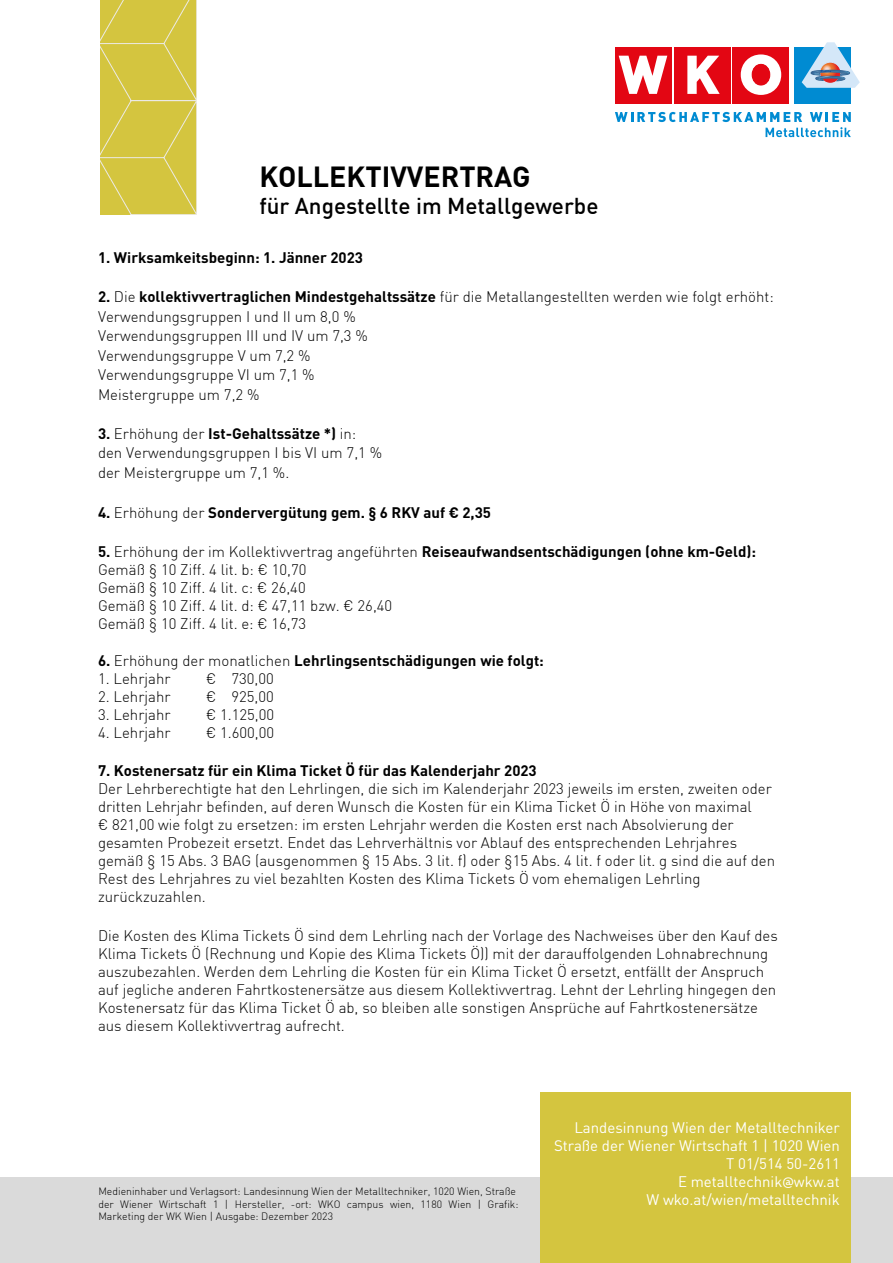
<style>
.page{position:relative;width:893px;height:1263px;background:#fff}
.page>*{position:absolute;margin:0;border:0;box-sizing:border-box;transform-origin:0 0}
.t1{font:700 28.5px "DIN";color:#000}
.t2{font:500 22.5px "DIN";color:#000}
.t3{font:300 15px/18px "DIN";color:#000}
.t4{font:700 15px "DIN";color:#000}
.t5{font:15px/18px "DIN";color:#fff;text-align:right}
.t6{font:300 10.5px/12.6px "DIN";color:#000}
.s1{font-weight:700}
.s2{font-weight:300}
.s3{font-family:"Trebuchet MS"}
</style>
<div class="page">
<svg style="left:100px;top:0;width:97px;height:215px;background:#d5c646"></svg>
<div style="left:0;top:1178px;width:893px;height:85px;background:#dadada"></div>
<div style="left:540px;top:1093px;width:310px;height:170px;background:#d4c53f"></div>
<div style="left:733px;top:47px;width:56px;height:56px;background:#e30613"></div>
<div style="left:674px;top:47px;width:56px;height:56px;background:#e30613"></div>
<svg style="left:687px;top:56px;width:33px;height:38px"></svg>
<div style="left:615px;top:47px;width:56px;height:56px;background:#e30613"></div>
<svg style="left:619px;top:56px;width:48px;height:38px"></svg>
<div style="left:795px;top:47px;width:56px;height:56px;background:#008bd2"></div>
<svg style="left:741px;top:54px;width:40px;height:41px"></svg>
<div style="left:752px;top:64px;width:18px;height:21px;background:#e30613;border-radius:50%"></div>
<div style="left:752px;top:64px;width:18px;height:22px;border:1px solid #e30613;border-radius:50%"></div>
<svg style="left:802px;top:42px;width:58px;height:46px"></svg>
<svg style="left:615px;top:112px;width:236px;height:25px"></svg>
<h1 class="t1" style="left:259px;top:158px;width:273px">KOLLEKTIVVERTRAG</h1>
<h2 class="t2" style="left:259px;top:192px;width:341px">für Angestellte im Metallgewerbe</h2>
<p class="t4" style="left:98px;top:248px;width:266px">1. Wirksamkeitsbeginn: 1. Jänner 2023</p>
<p class="t3" style="left:98px;top:287px;width:677px;line-height:19.5px"><span class="s1">2.</span> Die <span class="s1">kollektivvertraglichen Mindestgehaltssätze</span> für die Metallangestellten werden wie folgt erhöht:<br>Verwendungsgruppen I und II um 8,0 %<br>Verwendungsgruppen III und IV um 7,3 %<br>Verwendungsgruppe V um 7,2 %<br>Verwendungsgruppe VI um 7,1 %<br>Meistergruppe um 7,2 %</p>
<p class="t3" style="left:98px;top:423px;width:286px;line-height:19.5px"><span class="s1">3.</span> Erhöhung der <span class="s1">Ist-Gehaltssätze *)</span> in: den Verwendungsgruppen I bis VI um 7,1 % der Meistergruppe um 7,1 %.</p>
<p class="t4" style="left:98px;top:503px;width:395px">4. <span class="s2">Erhöhung der</span> Sondervergütung gem. § 6 RKV auf € 2,35</p>
<p class="t3" style="left:98px;top:542px;width:660px"><span class="s1">5.</span> Erhöhung der im Kollektivvertrag angeführten <span class="s1">Reiseaufwandsentschädigungen (ohne km-Geld):<br></span>Gemäß § 10 Ziff. 4 lit. b: € 10,70<br>Gemäß § 10 Ziff. 4 lit. c: € 26,40<br>Gemäß § 10 Ziff. 4 lit. d: € 47,11 bzw. € 26,40<br>Gemäß § 10 Ziff. 4 lit. e: € 16,73</p>
<p class="t4" style="left:98px;top:651px;width:447px">6. <span class="s2">Erhöhung der monatlichen</span> Lehrlingsentschädigungen wie folgt:</p>
<p class="t3" style="left:98px;top:670px;width:74px">1. Lehrjahr</p>
<p class="t3" style="left:206px;top:670px;width:69px">€ 730,00</p>
<p class="t3" style="left:98px;top:688px;width:74px">2. Lehrjahr</p>
<p class="t3" style="left:206px;top:688px;width:69px">€ 925,00</p>
<p class="t3" style="left:98px;top:706px;width:74px">3. Lehrjahr</p>
<p class="t3" style="left:206px;top:706px;width:70px">€ 1.125,00</p>
<p class="t3" style="left:98px;top:724px;width:74px">4. Lehrjahr</p>
<p class="t3" style="left:206px;top:724px;width:70px">€ 1.600,00</p>
<p class="t4" style="left:98px;top:760px;width:440px">7. Kostenersatz für ein Klima Ticket Ö für das Kalenderjahr 2023</p>
<p class="t3" style="left:98px;top:779px;width:678px">Der Lehrberechtigte hat den Lehrlingen, die sich im Kalenderjahr 2023 jeweils im ersten, zweiten oder dritten Lehrjahr befinden, auf deren Wunsch die Kosten für ein Klima Ticket Ö in Höhe von maximal<br>€ 821,00 wie folgt zu ersetzen: im ersten Lehrjahr werden die Kosten erst nach Absolvierung der gesamten Probezeit ersetzt. Endet das Lehrverhältnis vor Ablauf des entsprechenden Lehrjahres gemäß § 15 Abs. 3 BAG (ausgenommen § 15 Abs. 3 lit. f) oder §15 Abs. 4 lit. f oder lit. g sind die auf den Rest des Lehrjahres zu viel bezahlten Kosten des Klima Tickets Ö vom ehemaligen Lehrling zurückzuzahlen.</p>
<p class="t3" style="left:98px;top:926px;width:681px">Die Kosten des Klima Tickets Ö sind dem Lehrling nach der Vorlage des Nachweises über den Kauf des Klima Tickets Ö (Rechnung und Kopie des Klima Tickets Ö)) mit der darauffolgenden Lohnabrechnung auszubezahlen. Werden dem Lehrling die Kosten für ein Klima Ticket Ö ersetzt, entfällt der Anspruch auf jegliche anderen Fahrtkostenersätze aus diesem Kollektivvertrag. Lehnt der Lehrling hingegen den Kostenersatz für das Klima Ticket Ö ab, so bleiben alle sonstigen Ansprüche auf Fahrtkostenersätze aus diesem Kollektivvertrag aufrecht.</p>
<p class="t6" style="left:98px;top:1185px;width:422px">Medieninhaber und Verlagsort: Landesinnung Wien der Metalltechniker, 1020 Wien, Straße der Wiener Wirtschaft 1 | Hersteller, -ort: WKO campus wien, 1180 Wien | Grafik:<br>Marketing der WK Wien | Ausgabe: Dezember 2023</p>
<p class="t5" style="left:554px;top:1118px;width:287px">Landesinnung Wien der Metalltechniker<br>Straße der Wiener Wirtschaft 1 | 1020 Wien<br>T 01/514 50-2611<br>E metalltechnik<span class="s3">@</span>wkw.at<br>W wko.at/wien/metalltechnik</p>
</div>
